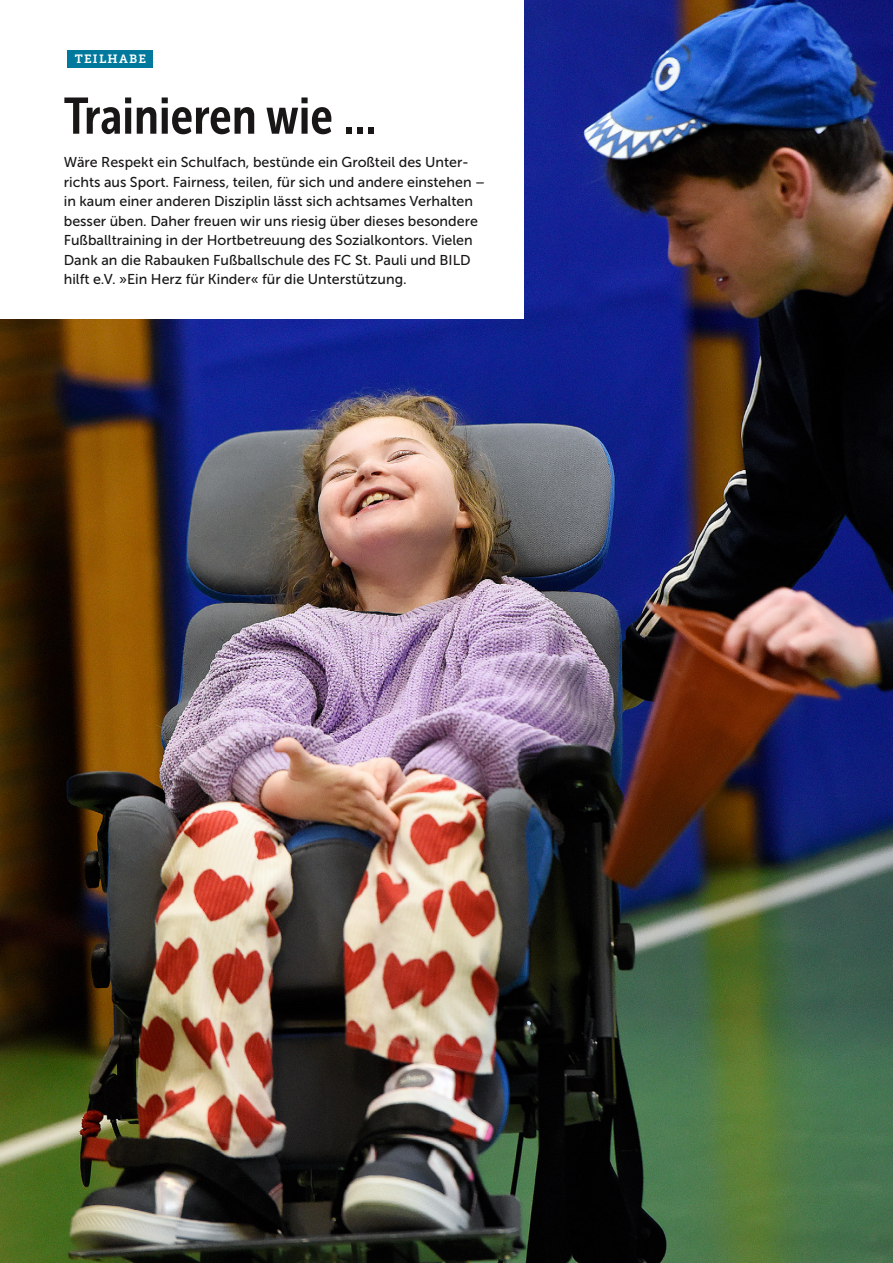
<style>
.page{position:relative;width:893px;height:1263px;background:#fff}
.page>*{position:absolute;margin:0;border:0;box-sizing:border-box;transform-origin:0 0}
.H_E_A_D_34_34{font:51px "Museo Sans Cond 700";color:#181716}
.K_A_S_T_E_N__T_E_X_T_Museo_sans_500_LT_9{font:14.25px/19.5px "Museo Sans 500";color:#181716}
.R_U_B_R_I_K_Neg{font:12px "Museo Slab 700";letter-spacing:.1em;color:#fff}
</style>
<div class="page">
<img style="left:0;top:0;width:893px;height:1263px">
<div style="left:0;top:0;width:523px;height:319px;background:#fff"></div>
<div style="left:68px;top:50px;width:85px;height:17px;background:#00799d"></div>
<p class="R_U_B_R_I_K_Neg" style="left:75px;top:52px;width:73px">TEILHABE</p>
<p class="H_E_A_D_34_34" style="left:64px;top:88px;width:314px">Trainieren wie ...</p>
<p class="K_A_S_T_E_N__T_E_X_T_Museo_sans_500_LT_9" style="left:64px;top:153px;width:423px">Wäre Respekt ein Schulfach, bestünde ein Großteil des Unter&shy;richts aus Sport. Fairness, teilen, für sich und andere einstehen – in kaum einer anderen Disziplin lässt sich achtsames Verhalten besser üben. Daher freuen wir uns riesig über dieses besondere Fußballtraining in der Hortbetreuung des Sozialkontors. Vielen Dank an die Rabauken Fußballschule des FC St. Pauli und BILD hilft e.V. »Ein Herz für Kinder« für die Unterstützung.</p>
</div>
